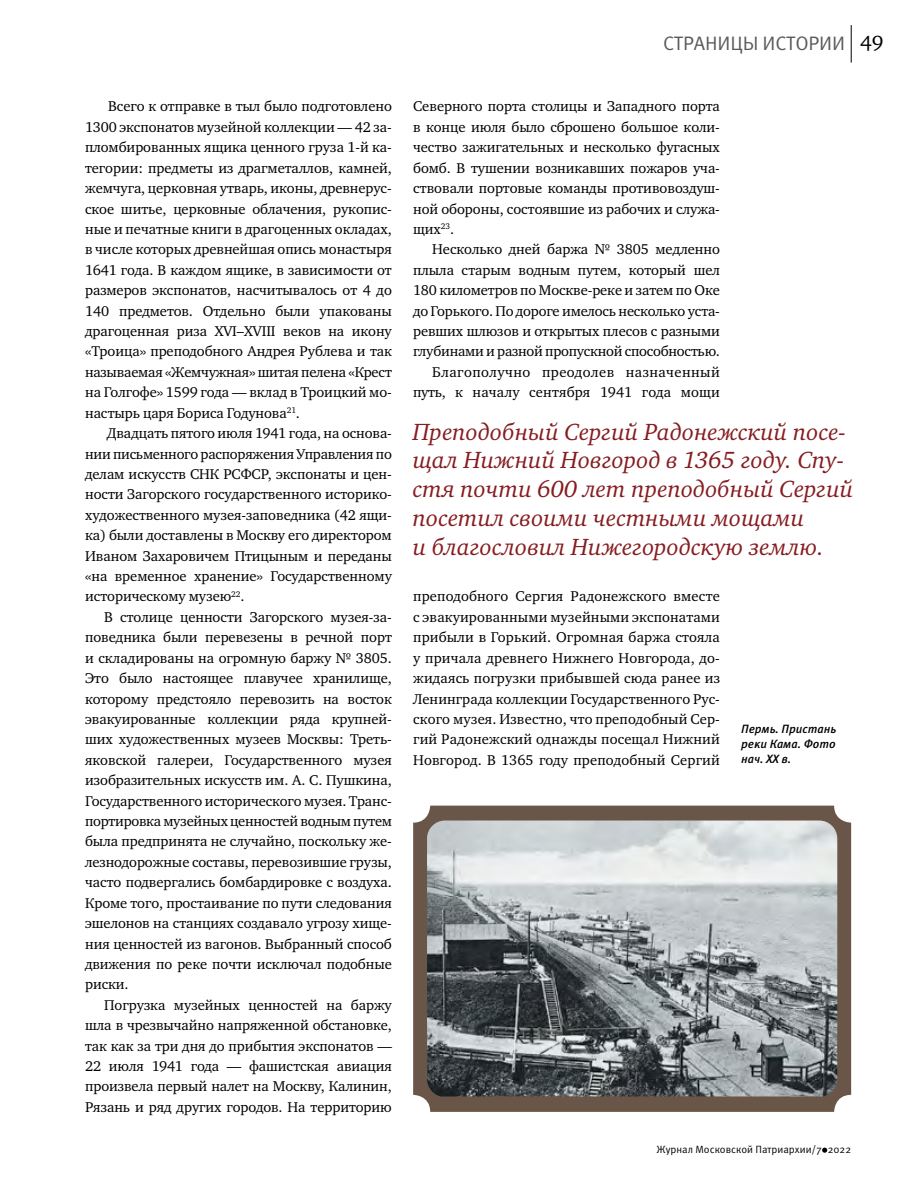
<style>
.page{position:relative;width:915px;height:1191px;background:#fff}
.page>*{position:absolute;margin:0;border:0;box-sizing:border-box;transform-origin:0 0}
.t1{font:italic 24px/28.8px "Charter ITC";color:#861c20}
.t2{font:19.5px "Meta Pro";letter-spacing:-.005em;color:#58595b}
.t3{font:14.55px/20.4px "Charter ITC";letter-spacing:-.005em;color:#000;text-align:justify}
.t4{font:italic 500 12px/15px "Meta Pro";letter-spacing:-.005em;color:#000;text-align:justify}
.t5{font:10.5px "Meta Pro";color:#000}
.s1{font-family:"Charter ITC";font-size:21px;color:#000}
</style>
<div class="page">
<svg style="left:822px;top:1147px;width:5px;height:5px"></svg>
<hr style="left:850px;top:25px;width:1px;height:38px;background:#000">
<div style="left:413px;top:805px;width:437px;height:306px;background:#6a5549;border-radius:17px"></div>
<img style="left:427px;top:820px;width:410px;height:276px">
<p class="t3" style="left:85px;top:96px;width:308px;text-indent:23px">Всего к отправке в тыл было подготовлено 1300 экспонатов музейной коллекции — 42 за&shy;пломбированных ящика ценного груза 1-й ка&shy;тегории: предметы из драгметаллов, камней, жемчуга, церковная утварь, иконы, древнерус&shy;ское шитье, церковные облачения, рукопис&shy;ные и печатные книги в драгоценных окладах, в числе которых древнейшая опись монастыря 1641 года. В каждом ящике, в зависимости от размеров экспонатов, насчитывалось от 4 до 140 предметов. Отдельно были упакованы драгоценная риза XVI–XVIII веков на икону «Троица» преподобного Андрея Рублева и так называемая «Жемчужная» шитая пелена «Крест на Голгофе» 1599 года — вклад в Троицкий мо&shy;настырь царя Бориса Годунова<sup>21</sup>.</p>
<p class="t3" style="left:85px;top:423px;width:308px;text-indent:22px">Двадцать пятого июля 1941 года, на основа&shy;нии письменного распоряжения Управления по делам искусств СНК РСФСР, экспонаты и цен&shy;ности Загорского государственного историко&shy;художественного музея-заповедника (42 ящи&shy;ка) были доставлены в Москву его директором Иваном Захаровичем Птицыным и переданы «на временное хранение» Государственному историческому музею<sup>22</sup>.</p>
<p class="t3" style="left:85px;top:606px;width:308px;text-indent:19px">В столице ценности Загорского музея-за&shy;поведника были перевезены в речной порт и складированы на огромную баржу № 3805.<br>Это было настоящее плавучее хранилище, которому предстояло перевозить на восток эвакуированные коллекции ряда крупней&shy;ших художественных музеев Москвы: Треть&shy;яковской галереи, Государственного музея изобразительных искусств им. А. С. Пушкина, Государственного исторического музея. Транс&shy;портировка музейных ценностей водным путем была предпринята не случайно, поскольку же&shy;лезнодорожные составы, перевозившие грузы, часто подвергались бомбардировке с воздуха.<br>Кроме того, простаивание по пути следования эшелонов на станциях создавало угрозу хище&shy;ния ценностей из вагонов. Выбранный способ движения по реке почти исключал подобные риски.</p>
<p class="t3" style="left:85px;top:994px;width:308px;text-indent:19px">Погрузка музейных ценностей на баржу шла в чрезвычайно напряженной обстановке, так как за три дня до прибытия экспонатов — 22 июля 1941 года — фашистская авиация произвела первый налет на Москву, Калинин, Рязань и ряд других городов. На территорию</p>
<h2 class="t2" style="left:663px;top:31px;width:222px">СТРАНИЦЫ ИСТОРИИ <span class="s1">49</span></h2>
<p class="t3" style="left:413px;top:96px;width:308px">Северного порта столицы и Западного порта в конце июля было сброшено большое коли&shy;чество зажигательных и несколько фугасных бомб. В тушении возникавших пожаров уча&shy;ствовали портовые команды противовоздуш&shy;ной обороны, состоявшие из рабочих и служа&shy;щих<sup>23</sup>.</p>
<p class="t3" style="left:413px;top:239px;width:308px;text-align:right">Несколько дней баржа № 3805 медленно плыла старым водным путем, который шел 180 километров по Москве-реке и затем по Оке до Горького. По дороге имелось несколько уста&shy;ревших шлюзов и открытых плесов с разными глубинами и разной пропускной способностью.<br>Благополучно преодолев назначенный путь, к началу сентября 1941 года мощи</p>
<h1 class="t1" style="left:412px;top:417px;width:442px">Преподобный Сергий Радонежский посе&shy;щал Нижний Новгород в 1365 году. Спу&shy;стя почти 600 лет преподобный Сергий посетил своими честными мощами<br>и благословил Нижегородскую землю.</h1>
<p class="t3" style="left:413px;top:586px;width:308px">преподобного Сергия Радонежского вместе с эвакуированными музейными экспонатами прибыли в Горький. Огромная баржа стояла у причала древнего Нижнего Новгорода, до&shy;жидаясь погрузки прибывшей сюда ранее из Ленинграда коллекции Государственного Рус&shy;ского музея. Известно, что преподобный Сер&shy;гий Радонежский однажды посещал Нижний Новгород. В 1365 году преподобный Сергий</p>
<p class="t4" style="left:741px;top:721px;width:97px">Пермь. Пристань реки Кама. Фото нач. ХХ в.</p>
<p class="t5" style="left:656px;top:1142px;width:196px">Журнал Московской Патриархии/7 2022</p>
</div>
